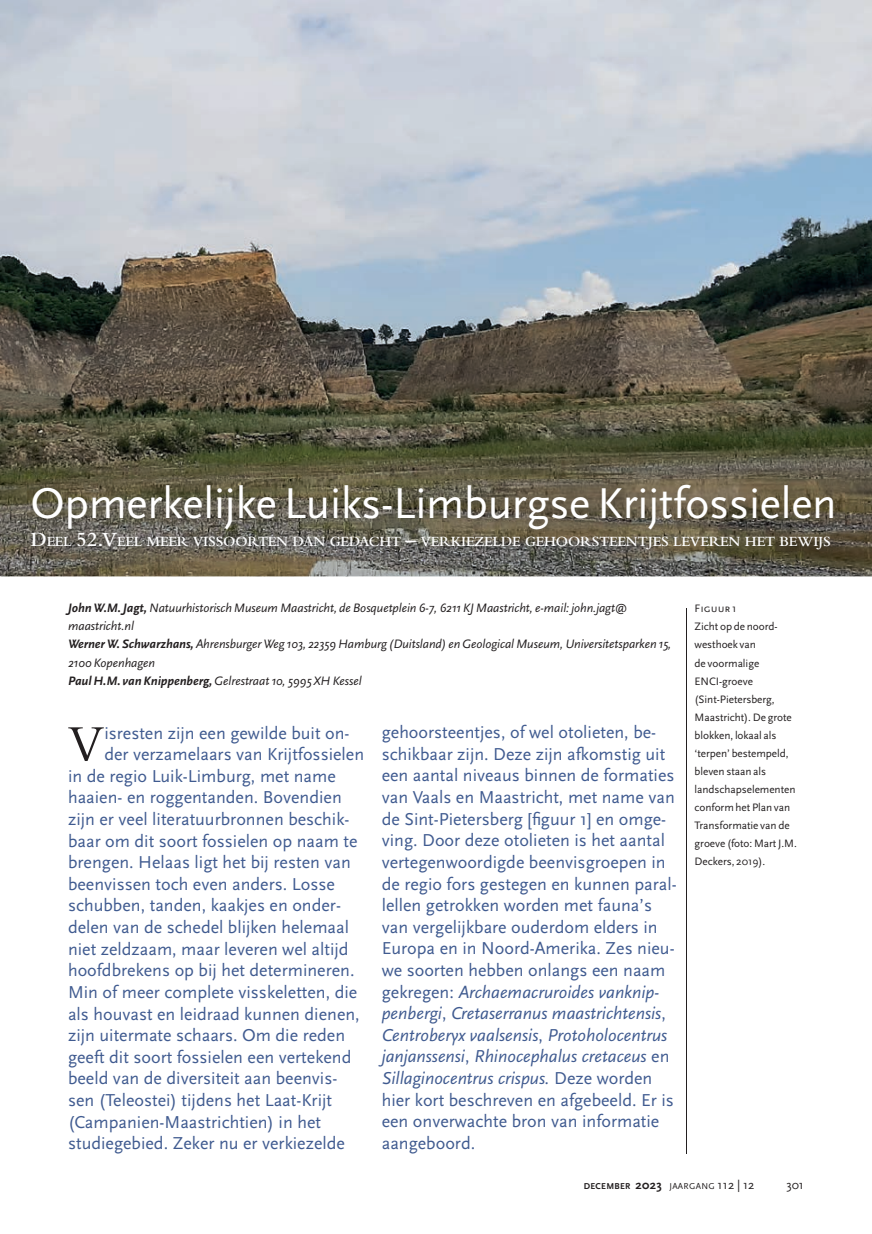
<style>
.page{position:relative;width:872px;height:1234px;background:#fff}
.page>*{position:absolute;margin:0;border:0;box-sizing:border-box;transform-origin:0 0}
.t1{font:52.8px "Bembo";color:#231f20}
.t2{font:45px "Scala Sans";letter-spacing:-.005em;color:#fff}
.t3{font:18px/21.6px "Scala Sans";color:#405b90}
.t4{font:600 14.7px "Bembo";letter-spacing:-.01em;color:#fff}
.t5{font:italic 12.75px/18px "Scala Sans";letter-spacing:-.005em;color:#231f20}
.t6{font:12.75px "Scala Sans";color:#231f20}
.t7{font:11.25px/18px "Scala Sans";letter-spacing:-.005em;color:#231f20}
.t8{font:11.25px "Scala Sans Caps";letter-spacing:-.005em;color:#231f20}
.t9{font:700 8.85px "Scala Sans";letter-spacing:.035em;color:#231f20}
.s1{font-size:21px}
.s2{font-weight:700}
.s3{font-style:italic}
.s4{font-size:12.75px}
.s5{font-weight:400}
.s6{font-weight:400;font-size:12.75px}
</style>
<div class="page">
<hr style="left:686px;top:608px;width:1px;height:545px;background:#231f20">
<img style="left:0;top:0;width:872px;height:576px">
<img style="left:27px;top:479px;width:817px;height:81px">
<h2 class="t2" style="left:30px;top:478px;width:808px">Opmerkelijke Luiks-Limburgse Krijtfossielen</h2>
<p class="t4" style="left:30px;top:533px;width:802px"><span class="s1">D</span>EEL <span class="s1">52.V</span>EEL MEER VISSOORTEN DAN GEDACHT <span class="s1">–</span> VERKIEZELDE GEHOORSTEENTJES LEVEREN HET BEWIJS</p>
<p class="t5" style="left:68px;top:599px;width:605px"><span class="s2">John W.M. Jagt,</span> Natuurhistorisch Museum Maastricht, de Bosquetplein 6-7, 6211 KJ Maastricht, e-mail: john.jagt@ maastricht.nl<br><span class="s2">Werner W. Schwarzhans,</span> Ahrensburger Weg 103, 22359 Hamburg (Duitsland) en Geological Museum, Universitetsparken 15, 2100 Kopenhagen<br><span class="s2">Paul H.M. van Knippenberg,</span> Gelrestraat 10, 5995 XH Kessel</p>
<p class="t8" style="left:694px;top:602px;width:43px">Figuur 1</p>
<p class="t7" style="left:694px;top:618px;width:104px">Zicht op de noord&shy;westhoek van<br>de voormalige<br>ENCI-groeve (Sint-Pietersberg,<br>Maastricht). De grote blokken, lokaal als ‘terpen’ bestempeld, bleven staan als landschapselementen conform het Plan van<br>Transformatie van de groeve (foto: Mart J.M.<br>Deckers, 2019).</p>
<p class="t3" style="left:382px;top:721px;width:296px">gehoorsteentjes, of wel otolieten, be&shy;schikbaar zijn. Deze zijn afkomstig uit een aantal niveaus binnen de formaties van Vaals en Maastricht, met name van de Sint-Pietersberg [figuur 1] en omge&shy;ving. Door deze otolieten is het aantal vertegenwoordigde beenvisgroepen in de regio fors gestegen en kunnen paral&shy;lellen getrokken worden met fauna’s van vergelijkbare ouderdom elders in Europa en in Noord-Amerika. Zes nieu&shy;we soorten hebben onlangs een naam gekregen: <span class="s3">Archaemacruroides vanknip&shy;penbergi</span>, <span class="s3">Cretaserranus maastrichtensis</span>, <span class="s3">Centroberyx vaalsensis</span>, <span class="s3">Protoholocentrus janjanssensi</span>, <span class="s3">Rhinocephalus cretaceus</span> en <span class="s3">Sillaginocentrus crispus.</span> Deze worden hier kort beschreven en afgebeeld. Er is een onverwachte bron van informatie aangeboord.</p>
<h1 class="t1" style="left:68px;top:712px;width:38px">V</h1>
<p class="t3" style="left:104px;top:722px;width:247px">isresten zijn een gewilde buit on-</p>
<p class="t3" style="left:104px;top:743px;width:261px">der verzamelaars van Krijtfossielen</p>
<p class="t3" style="left:68px;top:765px;width:269px">in de regio Luik-Limburg, met name</p>
<p class="t3" style="left:68px;top:786px;width:275px">haaien- en roggentanden. Bovendien</p>
<p class="t3" style="left:68px;top:808px;width:283px">zijn er veel literatuurbronnen beschik-</p>
<p class="t3" style="left:68px;top:830px;width:291px">baar om dit soort fossielen op naam te</p>
<p class="t3" style="left:68px;top:851px;width:284px">brengen. Helaas ligt het bij resten van</p>
<p class="t3" style="left:68px;top:873px;width:268px">beenvissen toch even anders. Losse</p>
<p class="t3" style="left:68px;top:894px;width:274px">schubben, tanden, kaakjes en onder-</p>
<p class="t3" style="left:68px;top:916px;width:282px">delen van de schedel blijken helemaal</p>
<p class="t3" style="left:68px;top:938px;width:282px">niet zeldzaam, maar leveren wel altijd</p>
<p class="t3" style="left:68px;top:959px;width:288px">hoofdbrekens op bij het determineren.</p>
<p class="t3" style="left:68px;top:981px;width:291px">Min of meer complete visskeletten, die</p>
<p class="t3" style="left:68px;top:1002px;width:293px">als houvast en leidraad kunnen dienen,</p>
<p class="t3" style="left:68px;top:1024px;width:279px">zijn uitermate schaars. Om die reden</p>
<p class="t3" style="left:68px;top:1046px;width:285px">geeft dit soort fossielen een vertekend</p>
<p class="t3" style="left:68px;top:1067px;width:271px">beeld van de diversiteit aan beenvis-</p>
<p class="t3" style="left:68px;top:1089px;width:265px">sen (Teleostei) tijdens het Laat-Krijt</p>
<p class="t3" style="left:68px;top:1110px;width:254px">(Campanien-Maastrichtien) in het</p>
<p class="t3" style="left:68px;top:1132px;width:278px">studiegebied. Zeker nu er verkiezelde</p>
<p class="t9" style="left:583px;top:1180px;width:172px">DECEMBER <span class="s4">2023</span> <span class="s5">JAARGANG</span> <span class="s6">112 | 12</span></p>
<p class="t6" style="left:786px;top:1177px;width:19px">301</p>
</div>
